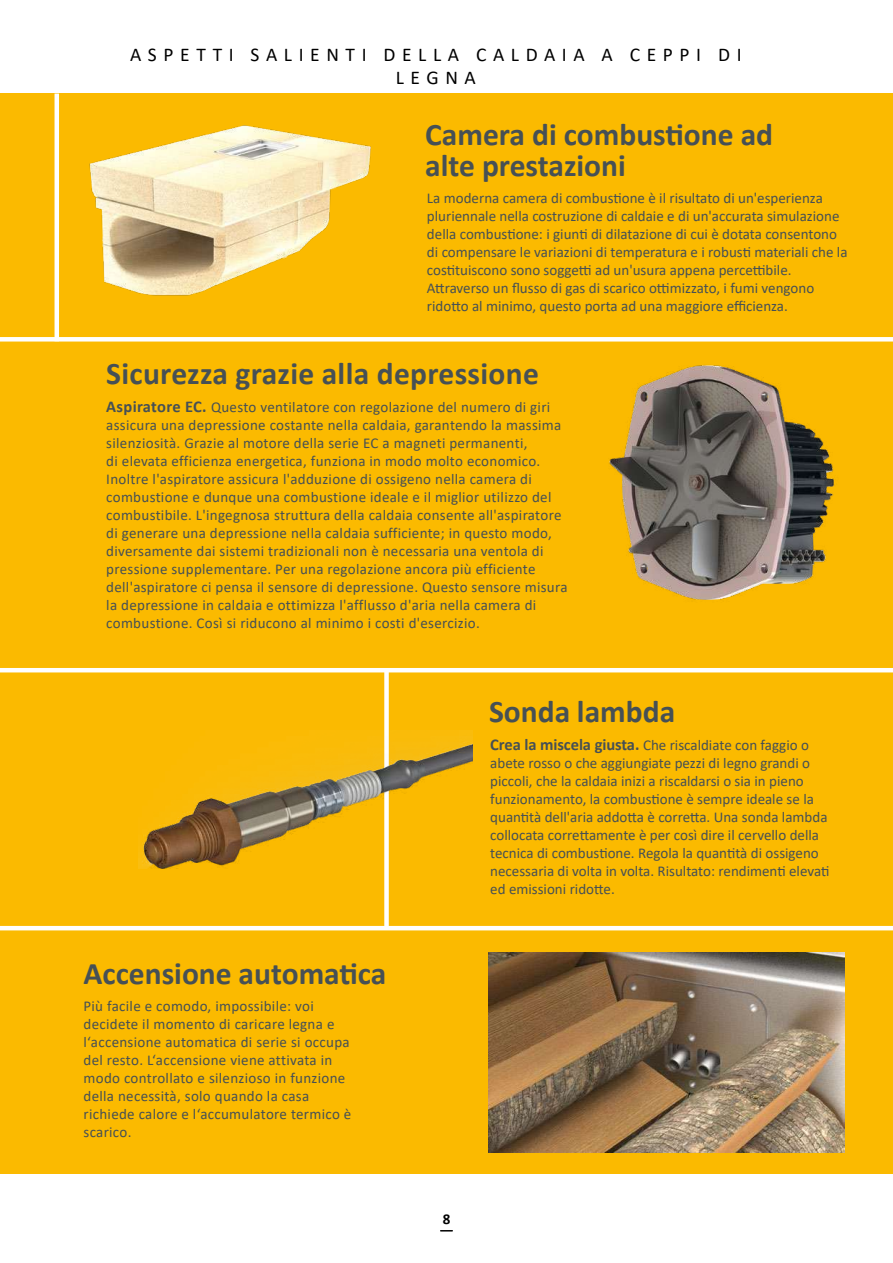
<style>
.page{position:relative;width:893px;height:1263px;background:#fff}
.page>*{position:absolute;margin:0;border:0;box-sizing:border-box;transform-origin:0 0}
.t1{font:700 31.5px/31.5px "Calibri";color:#465055}
.t2{font:19.5px/22.5px "Calibri";letter-spacing:.34em;color:#000;text-align:center}
.t3{font:15px/18px "Calibri";letter-spacing:.01em;color:#465055}
.t4{font:700 15px "Calibri";color:#000}
.s1{font-weight:700;font-size:16.5px}
</style>
<div class="page">
<div style="left:0;top:94px;width:893px;height:1080px;background:#fbba00"></div>
<img style="left:89px;top:125px;width:282px;height:171px">
<img style="left:609px;top:365px;width:225px;height:235px">
<div style="left:0;top:337px;width:893px;height:5px;background:#fff"></div>
<hr style="left:0;top:668px;width:893px;height:4px;background:#fff">
<hr style="left:0;top:926px;width:893px;height:4px;background:#fff">
<hr style="left:55px;top:94px;width:4px;height:247px;background:#fff">
<div style="left:384px;top:670px;width:5px;height:258px;background:#fff"></div>
<img style="left:489px;top:952px;width:355px;height:200px">
<img style="left:138px;top:731px;width:335px;height:137px">
<h2 class="t2" style="left:130px;top:43px;width:613px">ASPETTI SALIENTI DELLA CALDAIA A CEPPI DI<br>LEGNA</h2>
<h1 class="t1" style="left:425px;top:118px;width:349px">Camera di combustione ad alte prestazioni</h1>
<p class="t3" style="left:427px;top:189px;width:422px">La moderna camera di combustione è il risultato di un'esperienza pluriennale nella costruzione di caldaie e di un'accurata simulazione della combustione: i giunti di dilatazione di cui è dotata consentono di compensare le variazioni di temperatura e i robusti materiali che la costituiscono sono soggetti ad un'usura appena percettibile.<br>Attraverso un flusso di gas di scarico ottimizzato, i fumi vengono ridotto al minimo, questo porta ad una maggiore efficienza.</p>
<h1 class="t1" style="left:106px;top:357px;width:434px">Sicurezza grazie alla depressione</h1>
<p class="t3" style="left:106px;top:398px;width:463px"><span class="s1">Aspiratore EC.</span> Questo ventilatore con regolazione del numero di giri assicura una depressione costante nella caldaia, garantendo la massima silenziosità. Grazie al motore della serie EC a magneti permanenti,<br>di elevata efficienza energetica, funziona in modo molto economico.<br>Inoltre l'aspiratore assicura l'adduzione di ossigeno nella camera di combustione e dunque una combustione ideale e il miglior utilizzo del combustibile. L'ingegnosa struttura della caldaia consente all'aspiratore di generare una depressione nella caldaia sufficiente; in questo modo, diversamente dai sistemi tradizionali non è necessaria una ventola di pressione supplementare. Per una regolazione ancora più efficiente dell'aspiratore ci pensa il sensore di depressione. Questo sensore misura la depressione in caldaia e ottimizza l'afflusso d'aria nella camera di combustione. Così si riducono al minimo i costi d'esercizio.</p>
<h1 class="t1" style="left:489px;top:695px;width:188px">Sonda lambda</h1>
<h1 class="t1" style="left:84px;top:958px;width:305px">Accensione automatica</h1>
<p class="t3" style="left:84px;top:997px;width:269px">Più facile e comodo, impossibile: voi decidete il momento di caricare legna e l‘accensione automatica di serie si occupa del resto. L‘accensione viene attivata in modo controllato e silenzioso in funzione della necessità, solo quando la casa richiede calore e l‘accumulatore termico è scarico.</p>
<p class="t3" style="left:490px;top:735px;width:341px"><span class="s1">Crea la miscela giusta.</span> Che riscaldiate con faggio o abete rosso o che aggiungiate pezzi di legno grandi o piccoli, che la caldaia inizi a riscaldarsi o sia in pieno funzionamento, la combustione è sempre ideale se la quantità dell'aria addotta è corretta. Una sonda lambda collocata correttamente è per così dire il cervello della tecnica di combustione. Regola la quantità di ossigeno necessaria di volta in volta. Risultato: rendimenti elevati ed emissioni ridotte.</p>
<p class="t4" style="left:443px;top:1208px;width:9px">8</p>
</div>
